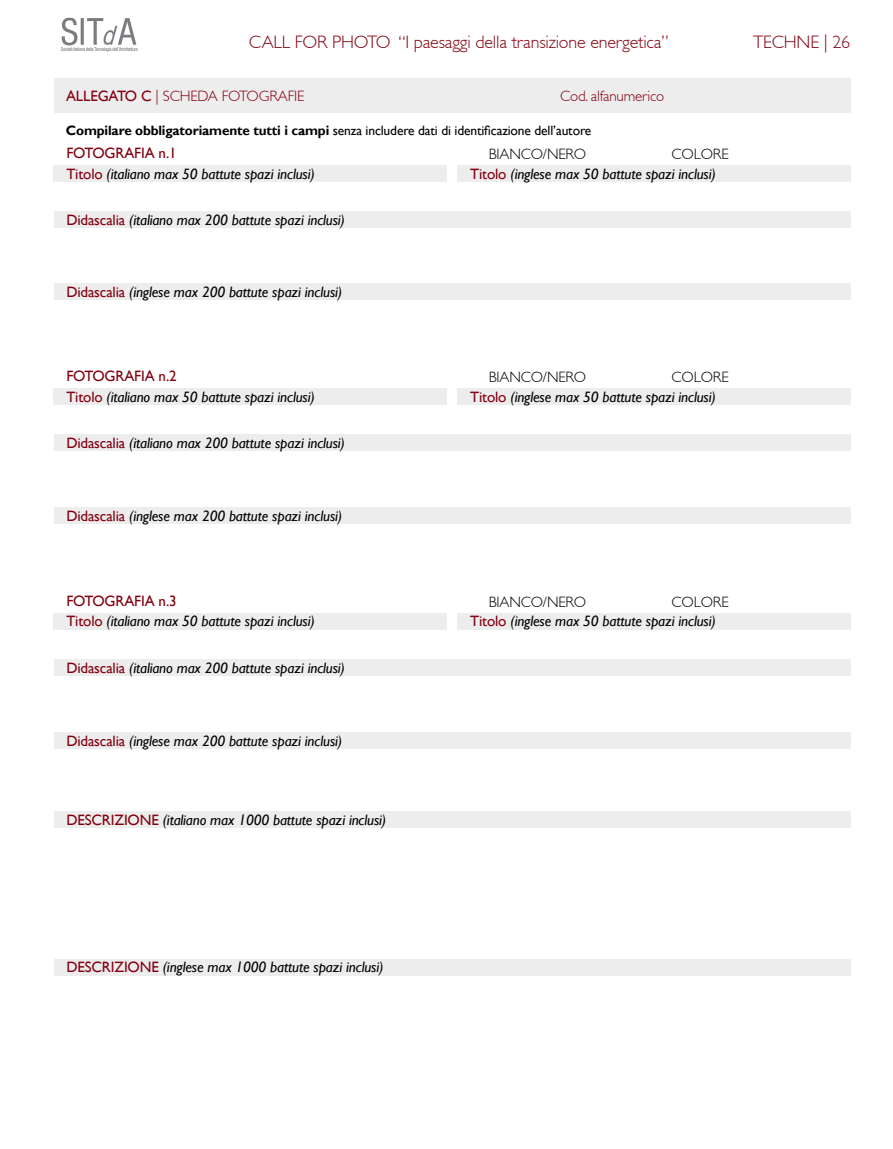
<style>
.page{position:relative;width:893px;height:1149px;background:#fff}
.page>*{position:absolute;margin:0;border:0;box-sizing:border-box;transform-origin:0 0}
.t1{font:300 18px "Gill Sans";letter-spacing:-.01em;color:#830010}
.t2{font:italic 15px "Gill Sans";letter-spacing:-.01em;color:#000}
.t3{font:300 15px "Gill Sans";letter-spacing:-.01em;color:#000}
.t4{font:300 15px "Gill Sans";letter-spacing:-.01em;color:#830010}
.t5{font:15px "Gill Sans";letter-spacing:-.01em;color:#830010}
.t6{font:13.5px "Gill Sans";letter-spacing:-.01em;color:#000}
.s1{font-weight:400}
.s2{font-weight:700}
.s3{font-style:normal;color:#830010}
</style>
<div class="page">
<div style="left:54px;top:79px;width:796px;height:34px;background:#ededed"></div>
<div style="left:54px;top:165px;width:393px;height:17px;background:#ededed"></div>
<div style="left:54px;top:388px;width:393px;height:17px;background:#ededed"></div>
<div style="left:54px;top:612px;width:393px;height:17px;background:#ededed"></div>
<div style="left:457px;top:165px;width:393px;height:17px;background:#ededed"></div>
<div style="left:457px;top:388px;width:393px;height:17px;background:#ededed"></div>
<div style="left:457px;top:612px;width:393px;height:17px;background:#ededed"></div>
<div style="left:54px;top:211px;width:796px;height:16px;background:#ededed"></div>
<div style="left:54px;top:434px;width:796px;height:17px;background:#ededed"></div>
<div style="left:54px;top:658px;width:796px;height:17px;background:#ededed"></div>
<div style="left:54px;top:283px;width:796px;height:17px;background:#ededed"></div>
<div style="left:54px;top:507px;width:796px;height:17px;background:#ededed"></div>
<div style="left:54px;top:732px;width:796px;height:17px;background:#ededed"></div>
<div style="left:54px;top:811px;width:796px;height:16px;background:#ededed"></div>
<div style="left:54px;top:958px;width:796px;height:17px;background:#ededed"></div>
<img style="left:60px;top:17px;width:78px;height:35px">
<p class="t1" style="left:249px;top:32px;width:421px">CALL FOR PHOTO “I paesaggi della transizione energetica”</p>
<p class="t1" style="left:753px;top:32px;width:99px">TECHNE | 26</p>
<p class="t4" style="left:66px;top:87px;width:240px"><span class="s1">ALLEGATO C</span> | SCHEDA FOTOGRAFIE</p>
<p class="t4" style="left:560px;top:87px;width:106px">Cod. alfanumerico</p>
<p class="t6" style="left:66px;top:123px;width:527px"><span class="s2">Compilare obbligatoriamente tutti i campi</span> senza includere dati di identificazione dell’autore</p>
<p class="t2" style="left:66px;top:165px;width:250px"><span class="s3">Titolo</span> (italiano max 50 battute spazi inclusi)</p>
<p class="t5" style="left:66px;top:144px;width:112px">FOTOGRAFIA n.1</p>
<p class="t3" style="left:489px;top:145px;width:99px">BIANCO/NERO</p>
<p class="t3" style="left:672px;top:145px;width:59px">COLORE</p>
<p class="t2" style="left:470px;top:165px;width:247px"><span class="s3">Titolo</span> (inglese max 50 battute spazi inclusi)</p>
<p class="t2" style="left:66px;top:211px;width:280px"><span class="s3">Didascalia</span> (italiano max 200 battute spazi inclusi)</p>
<p class="t2" style="left:66px;top:283px;width:277px"><span class="s3">Didascalia</span> (inglese max 200 battute spazi inclusi)</p>
<p class="t5" style="left:66px;top:367px;width:112px">FOTOGRAFIA n.2</p>
<p class="t2" style="left:66px;top:388px;width:250px"><span class="s3">Titolo</span> (italiano max 50 battute spazi inclusi)</p>
<p class="t2" style="left:66px;top:434px;width:280px"><span class="s3">Didascalia</span> (italiano max 200 battute spazi inclusi)</p>
<p class="t2" style="left:66px;top:507px;width:277px"><span class="s3">Didascalia</span> (inglese max 200 battute spazi inclusi)</p>
<p class="t5" style="left:66px;top:592px;width:112px">FOTOGRAFIA n.3</p>
<p class="t2" style="left:66px;top:612px;width:250px"><span class="s3">Titolo</span> (italiano max 50 battute spazi inclusi)</p>
<p class="t2" style="left:66px;top:658px;width:280px"><span class="s3">Didascalia</span> (italiano max 200 battute spazi inclusi)</p>
<p class="t2" style="left:66px;top:732px;width:277px"><span class="s3">Didascalia</span> (inglese max 200 battute spazi inclusi)</p>
<p class="t2" style="left:66px;top:810px;width:321px"><span class="s3">DESCRIZIONE</span> (italiano max 1000 battute spazi inclusi)</p>
<p class="t2" style="left:66px;top:958px;width:319px"><span class="s3">DESCRIZIONE</span> (inglese max 1000 battute spazi inclusi)</p>
<p class="t3" style="left:489px;top:368px;width:99px">BIANCO/NERO</p>
<p class="t3" style="left:672px;top:368px;width:59px">COLORE</p>
<p class="t2" style="left:470px;top:388px;width:247px"><span class="s3">Titolo</span> (inglese max 50 battute spazi inclusi)</p>
<p class="t3" style="left:489px;top:593px;width:99px">BIANCO/NERO</p>
<p class="t3" style="left:672px;top:593px;width:59px">COLORE</p>
<p class="t2" style="left:470px;top:612px;width:247px"><span class="s3">Titolo</span> (inglese max 50 battute spazi inclusi)</p>
</div>
